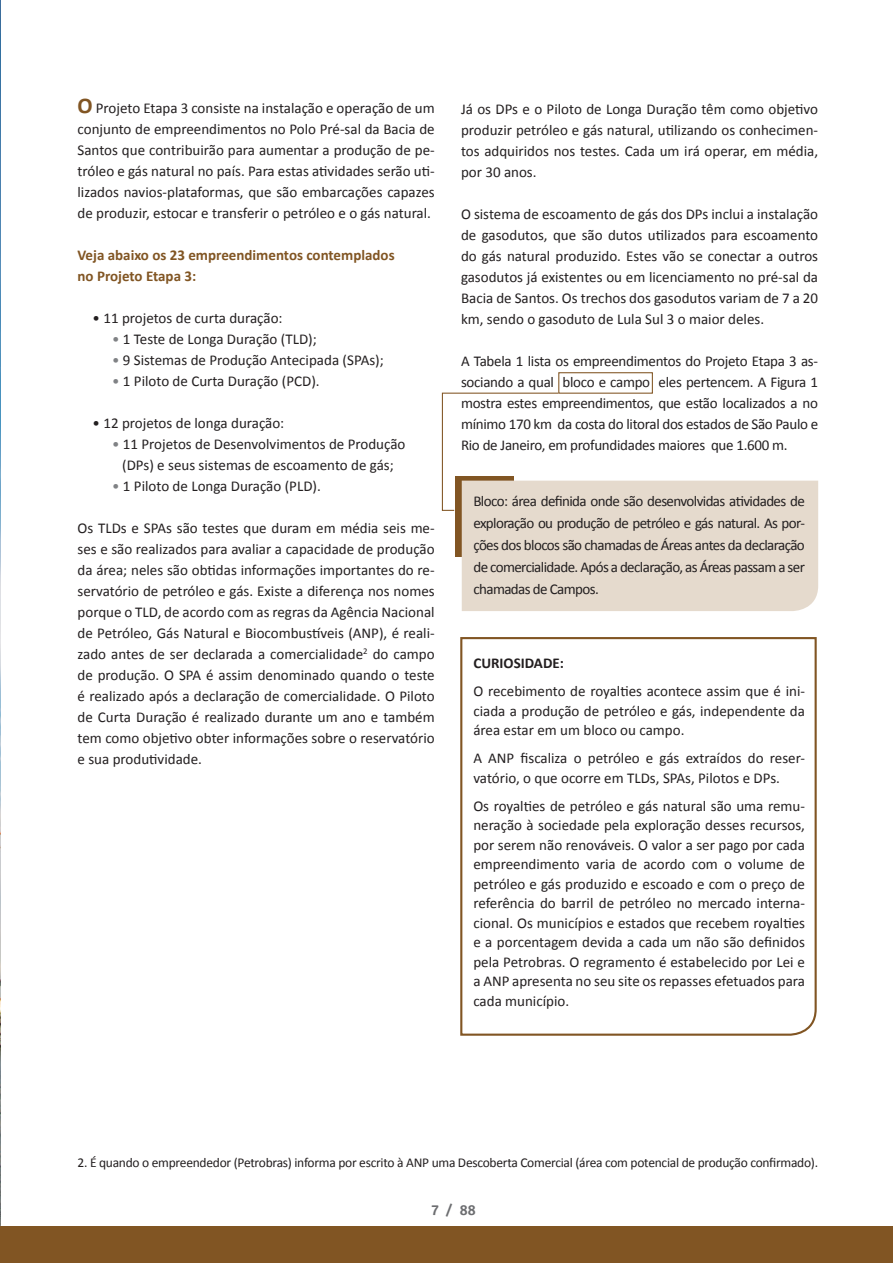
<style>
.page{position:relative;width:893px;height:1263px;background:#fff}
.page>*{position:absolute;margin:0;border:0;box-sizing:border-box;transform-origin:0 0}
.t1{font:15px/21px "Calibri";color:#231f20;text-align:justify}
.t2{font:700 15px/21px "Calibri";color:#815523}
.t3{font:700 15px "Calibri";color:#231f20}
.t4{font:600 15px "Signika";color:#6c6d70}
.t5{font:13.5px "Calibri";letter-spacing:-.02em;color:#231f20}
.s1{font-weight:700;font-size:22.5px;color:#815523}
.s2{color:#808285}
</style>
<div class="page">
<svg style="left:455px;top:511px;width:7px;height:45px"></svg>
<img style="left:0;top:0;width:1px;height:1227px">
<div style="left:0;top:1227px;width:893px;height:36px;background:#815523"></div>
<div style="left:462px;top:481px;width:356px;height:130px;background:#e5dacd"></div>
<svg style="left:460px;top:637px;width:357px;height:399px"></svg>
<div style="left:558px;top:372px;width:95px;height:22px;border:1px solid #815523"></div>
<svg style="left:441px;top:392px;width:118px;height:119px"></svg>
<p class="t1" style="left:78px;top:98px;width:359px"><span class="s1">O</span> Projeto Etapa 3 consiste na instalação e operação de um conjunto de empreendimentos no Polo Pré-sal da Bacia de Santos que contribuirão para aumentar a produção de pe&shy;tróleo e gás natural no país. Para estas atividades serão uti&shy;lizados navios-plataformas, que são embarcações capazes de produzir, estocar e transferir o petróleo e o gás natural.</p>
<p class="t2" style="left:78px;top:245px;width:319px">Veja abaixo os 23 empreendimentos contemplados no Projeto Etapa 3:</p>
<p class="t1" style="left:93px;top:308px;width:192px">• 11 projetos de curta duração:</p>
<p class="t1" style="left:112px;top:329px;width:206px"><span class="s2">•</span> 1 Teste de Longa Duração (TLD);</p>
<p class="t1" style="left:112px;top:350px;width:273px"><span class="s2">•</span> 9 Sistemas de Produção Antecipada (SPAs);</p>
<p class="t1" style="left:112px;top:371px;width:209px"><span class="s2">•</span> 1 Piloto de Curta Duração (PCD).</p>
<p class="t1" style="left:93px;top:413px;width:193px">• 12 projetos de longa duração:</p>
<p class="t1" style="left:112px;top:434px;width:295px;text-align:center"><span class="s2">•</span> 11 Projetos de Desenvolvimentos de Produção (DPs) e seus sistemas de escoamento de gás;</p>
<p class="t1" style="left:112px;top:476px;width:210px"><span class="s2">•</span> 1 Piloto de Longa Duração (PLD).</p>
<p class="t1" style="left:78px;top:518px;width:359px">Os TLDs e SPAs são testes que duram em média seis me&shy;ses e são realizados para avaliar a capacidade de produção da área; neles são obtidas informações importantes do re&shy;servatório de petróleo e gás. Existe a diferença nos nomes porque o TLD, de acordo com as regras da Agência Nacional de Petróleo, Gás Natural e Biocombustíveis (ANP), é reali&shy;zado antes de ser declarada a comercialidade<sup>2</sup> do campo de produção. O SPA é assim denominado quando o teste é realizado após a declaração de comercialidade. O Piloto de Curta Duração é realizado durante um ano e também tem como objetivo obter informações sobre o reservatório e sua produtividade.</p>
<p class="t1" style="left:461px;top:98px;width:359px">Já os DPs e o Piloto de Longa Duração têm como objetivo produzir petróleo e gás natural, utilizando os conhecimen&shy;tos adquiridos nos testes. Cada um irá operar, em média, por 30 anos.</p>
<p class="t1" style="left:461px;top:203px;width:359px">O sistema de escoamento de gás dos DPs inclui a instalação de gasodutos, que são dutos utilizados para escoamento do gás natural produzido. Estes vão se conectar a outros gasodutos já existentes ou em licenciamento no pré-sal da Bacia de Santos. Os trechos dos gasodutos variam de 7 a 20 km, sendo o gasoduto de Lula Sul 3 o maior deles.</p>
<p class="t1" style="left:461px;top:350px;width:359px">A Tabela 1 lista os empreendimentos do Projeto Etapa 3 as&shy;sociando a qual bloco e campo eles pertencem. A Figura 1 mostra estes empreendimentos, que estão localizados a no mínimo 170 km da costa do litoral dos estados de São Paulo e Rio de Janeiro, em profundidades maiores que 1.600 m.</p>
<p class="t1" style="left:473px;top:490px;width:333px;line-height:22px">Bloco: área definida onde são desenvolvidas atividades de exploração ou produção de petróleo e gás natural. As por&shy;ções dos blocos são chamadas de Áreas antes da declaração de comercialidade. Após a declaração, as Áreas passam a ser chamadas de Campos.</p>
<p class="t3" style="left:473px;top:654px;width:92px">CURIOSIDADE:</p>
<p class="t1" style="left:473px;top:681px;width:333px;line-height:19.5px">O recebimento de royalties acontece assim que é ini&shy;ciada a produção de petróleo e gás, independente da área estar em um bloco ou campo.</p>
<p class="t1" style="left:473px;top:749px;width:333px;line-height:19.5px">A ANP fiscaliza o petróleo e gás extraídos do reser&shy;vatório, o que ocorre em TLDs, SPAs, Pilotos e DPs.</p>
<p class="t1" style="left:473px;top:796px;width:333px;line-height:19.5px">Os royalties de petróleo e gás natural são uma remu&shy;neração à sociedade pela exploração desses recursos, por serem não renováveis. O valor a ser pago por cada empreendimento varia de acordo com o volume de petróleo e gás produzido e escoado e com o preço de referência do barril de petróleo no mercado interna&shy;cional. Os municípios e estados que recebem royalties e a porcentagem devida a cada um não são definidos pela Petrobras. O regramento é estabelecido por Lei e a ANP apresenta no seu site os repasses efetuados para cada município.</p>
<p class="t5" style="left:78px;top:1154px;width:742px">2. É quando o empreendedor (Petrobras) informa por escrito à ANP uma Descoberta Comercial (área com potencial de produção confirmado).</p>
<p class="t4" style="left:431px;top:1201px;width:46px">7/88</p>
</div>
